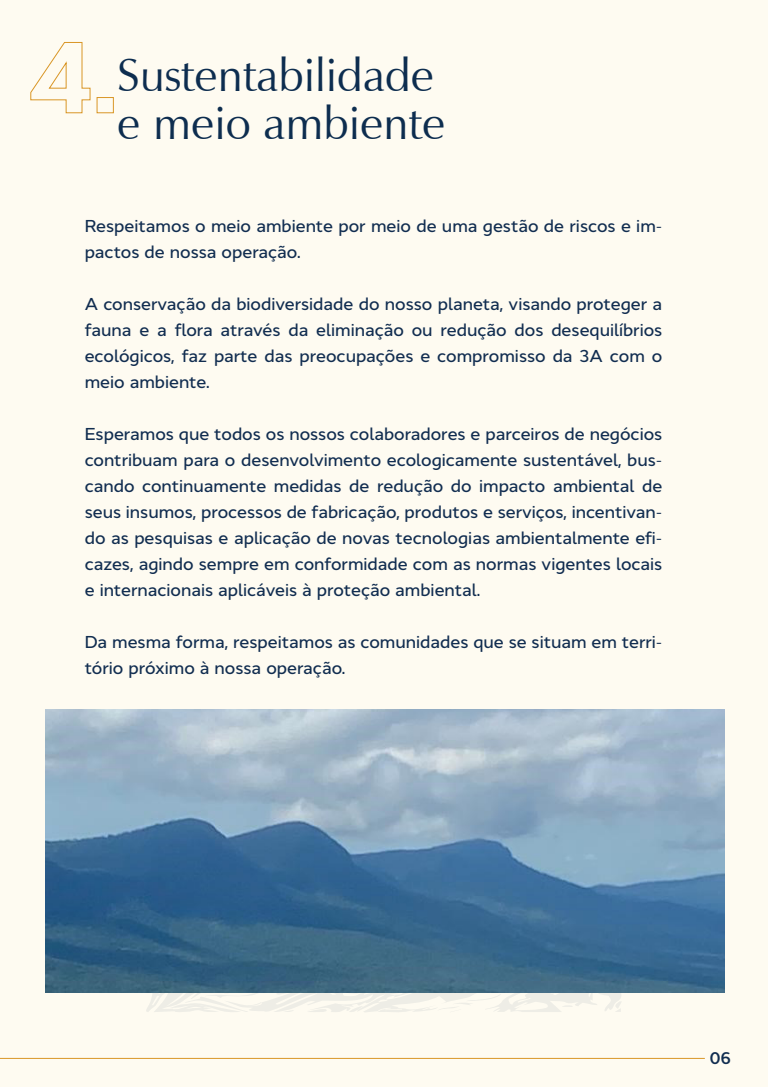
<style>
.page{position:relative;width:768px;height:1087px;background:#fff}
.page>*{position:absolute;margin:0;border:0;box-sizing:border-box;transform-origin:0 0}
.t1{font:46px/48px "Zapf Humanist 601 BT";color:#0d2d4f}
.t2{font:500 17.2px/26px "Cyntho Next";color:#112d50}
.t3{font:600 16.8px "Cyntho Next";color:#112d50}
</style>
<div class="page">
<div style="left:0;top:0;width:768px;height:1086px;background:#fefbf1"></div>
<svg style="left:30px;top:42px;width:61px;height:72px"></svg>
<div style="left:97px;top:97px;width:17px;height:16px;border:1px solid #d99626"></div>
<hr style="left:0;top:1057px;width:705px;height:1px;background:#d99626">
<svg style="left:146px;top:992px;width:476px;height:20px"></svg>
<img style="left:45px;top:709px;width:679px;height:283px">
<h1 class="t1" style="left:117px;top:51px;width:330px">Sustentabilidade e meio ambiente</h1>
<p class="t2" style="left:85px;top:212px;width:579px">Respeitamos o meio ambiente por meio de uma gestão de riscos e im&shy;pactos de nossa operação.</p>
<p class="t2" style="left:85px;top:290px;width:579px;text-align:justify">A conservação da biodiversidade do nosso planeta, visando proteger a fauna e a flora através da eliminação ou redução dos desequilíbrios ecológicos, faz parte das preocupações e compromisso da 3A com o meio ambiente.</p>
<p class="t2" style="left:85px;top:420px;width:579px;text-align:justify">Esperamos que todos os nossos colaboradores e parceiros de negócios contribuam para o desenvolvimento ecologicamente sustentável, bus&shy;cando continuamente medidas de redução do impacto ambiental de seus insumos, processos de fabricação, produtos e serviços, incentivan&shy;do as pesquisas e aplicação de novas tecnologias ambientalmente efi&shy;cazes, agindo sempre em conformidade com as normas vigentes locais e internacionais aplicáveis à proteção ambiental.</p>
<p class="t2" style="left:85px;top:628px;width:579px">Da mesma forma, respeitamos as comunidades que se situam em terri&shy;tório próximo à nossa operação.</p>
<p class="t3" style="left:710px;top:1047px;width:22px">06</p>
</div>
